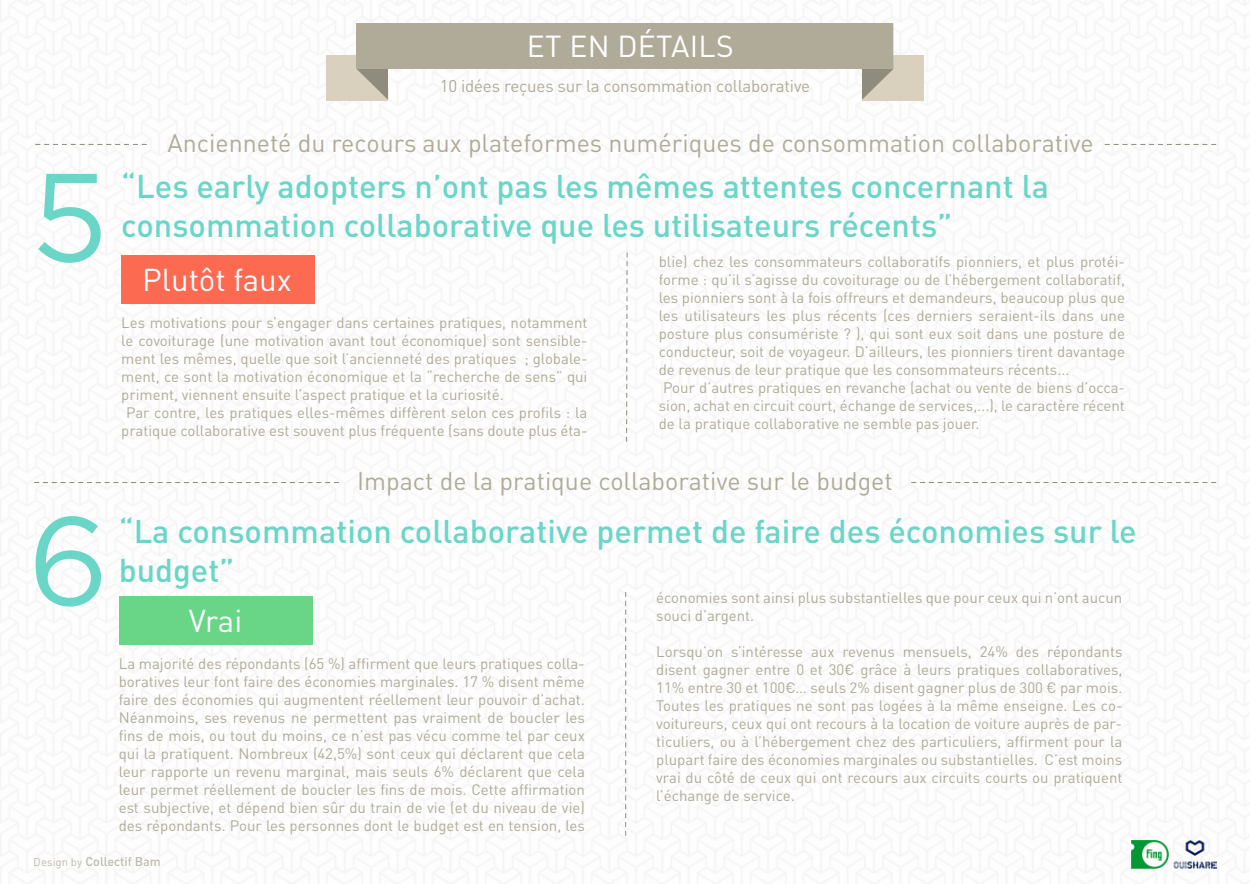
<style>
.page{position:relative;width:1250px;height:884px;background:#fff}
.page>*{position:absolute;margin:0;border:0;box-sizing:border-box;transform-origin:0 0}
.t1{font:125px "Gotham";color:#69d6c7}
.t2{font:500 32.5px/39px "DINOT";color:#69d6c7}
.t3{font:31.25px "DINOT";color:#fff}
.t4{font:30px "DINOT";letter-spacing:.01em;color:#fff}
.t5{font:25px "DINOT";color:#b0ab99}
.t6{font:16.88px "DINOT";letter-spacing:-.01em;color:#b0ab99}
.t7{font:15px/18px "DINOT";color:#b0ab99;text-align:justify}
.t8{font:500 12.5px "DINOT";color:#b0ab99}
.s1{font-weight:400;font-size:11.25px}
</style>
<div class="page">
<img style="left:0;top:0;width:1250px;height:884px">
<div style="left:862px;top:55px;width:61px;height:45px;background:#d9d1bd"></div>
<div style="left:327px;top:55px;width:61px;height:45px;background:#d9d1bd"></div>
<svg style="left:357px;top:23px;width:31px;height:77px"></svg>
<svg style="left:862px;top:23px;width:31px;height:77px"></svg>
<div style="left:357px;top:24px;width:536px;height:45px;background:#b0ab99"></div>
<img style="left:1131px;top:840px;width:38px;height:28px">
<img style="left:1173px;top:840px;width:43px;height:28px">
<div style="left:119px;top:595px;width:193px;height:49px;background:#69d687"></div>
<svg style="left:911px;top:482px;width:305px;height:1px"></svg>
<svg style="left:34px;top:482px;width:305px;height:1px"></svg>
<div style="left:121px;top:255px;width:194px;height:49px;background:#fc6a52"></div>
<svg style="left:626px;top:251px;width:2px;height:192px"></svg>
<svg style="left:35px;top:144px;width:112px;height:1px"></svg>
<svg style="left:1105px;top:144px;width:111px;height:1px"></svg>
<svg style="left:625px;top:592px;width:1px;height:244px"></svg>
<h3 class="t4" style="left:527px;top:25px;width:177px">et e n détails</h3>
<p class="t6" style="left:440px;top:74px;width:372px">10 idées reçues sur la consommation collaborative</p>
<h3 class="t5" style="left:168px;top:126px;width:928px">Ancienneté du recours aux plateformes numériques de consommation collaborative</h3>
<h1 class="t1" style="left:32px;top:137px;width:78px">5</h1>
<h2 class="t2" style="left:121px;top:165px;width:929px">“Les early adopters n’ont pas les mêmes attentes concernant la consommation collaborative que les utilisateurs récents”</h2>
<h3 class="t3" style="left:142px;top:259px;width:151px">Plutôt faux</h3>
<p class="t7" style="left:121px;top:313px;width:468px">Les motivations pour s’engager dans certaines pratiques, notamment</p>
<p class="t7" style="left:121px;top:331px;width:468px">le covoiturage (une motivation avant tout économique) sont sensible-</p>
<p class="t7" style="left:121px;top:349px;width:468px">ment les mêmes, quelle que soit l’ancienneté des pratiques ; globale-</p>
<p class="t7" style="left:121px;top:367px;width:468px">ment, ce sont la motivation économique et la “recherche de sens” qui</p>
<p class="t7" style="left:121px;top:385px;width:384px">priment, viennent ensuite l’aspect pratique et la curiosité.</p>
<p class="t7" style="left:126px;top:403px;width:463px">Par contre, les pratiques elles-mêmes diffèrent selon ces profils : la</p>
<p class="t7" style="left:121px;top:421px;width:468px">pratique collaborative est souvent plus fréquente (sans doute plus éta-</p>
<p class="t7" style="left:659px;top:252px;width:468px;text-align:left">blie) chez les consommateurs collaboratifs pionniers, et plus protéi&shy;forme : qu’il s’agisse du covoiturage ou de l’hébergement collaboratif, les pionniers sont à la fois offreurs et demandeurs, beaucoup plus que les utilisateurs les plus récents (ces derniers seraient-ils dans une posture plus consumériste ? ), qui sont eux soit dans une posture de conducteur, soit de voyageur. D’ailleurs, les pionniers tirent davantage de revenus de leur pratique que les consommateurs récents...<br>Pour d’autres pratiques en revanche (achat ou vente de biens d’occa&shy;sion, achat en circuit court, échange de services,...), le caractère récent de la pratique collaborative ne semble pas jouer.</p>
<h3 class="t5" style="left:357px;top:464px;width:537px">Impact de la pratique collaborative sur le budget</h3>
<h1 class="t1" style="left:28px;top:481px;width:82px">6</h1>
<h2 class="t2" style="left:119px;top:510px;width:1019px">“La consommation collaborative permet de faire des économies sur le budget”</h2>
<h3 class="t3" style="left:189px;top:599px;width:55px">Vrai</h3>
<p class="t7" style="left:119px;top:653px;width:468px">La majorité des répondants (65 %) affirment que leurs pratiques colla&shy;boratives leur font faire des économies marginales. 17 % disent même faire des économies qui augmentent réellement leur pouvoir d’achat.<br>N éanmoins, ses revenus ne permettent pas vraiment de boucler les fins de mois, ou tout du moins, ce n’est pas vécu comme tel par ceux qui la pratiquent. Nombreux (42,5%) sont ceux qui déclarent que cela leur rapporte un revenu marginal, mais seuls 6% déclarent que cela leur permet réellement de boucler les fins de mois. Cette affirmation est subjective, et dépend bien sûr du train de vie (et du niveau de vie) des répondants. Pour les personnes dont le budget est en tension, les</p>
<p class="t7" style="left:656px;top:588px;width:468px">économies sont ainsi plus substantielles que pour ceux qui n’ont aucun souci d’argent.</p>
<p class="t7" style="left:656px;top:642px;width:468px">Lorsqu’on s’intéresse aux revenus mensuels, 24% des répondants disent gagner entre 0 et 30€ grâce à leurs pratiques collaboratives, 11% entre 30 et 100€… seuls 2% disent gagner plus de 300 € par mois.<br>Toutes les pratiques ne sont pas logées à la même enseigne. Les co&shy;voitureurs, ceux qui ont recours à la location de voiture auprès de par&shy;ticuliers, ou à l’hébergement chez des particuliers, affirment pour la plupart faire des économies marginales ou substantielles. C’est moins vrai du côté de ceux qui ont recours aux circuits courts ou pratiquent l’échange de service.</p>
<p class="t8" style="left:34px;top:852px;width:129px"><span class="s1">Design by</span> Collectif Bam</p>
</div>
